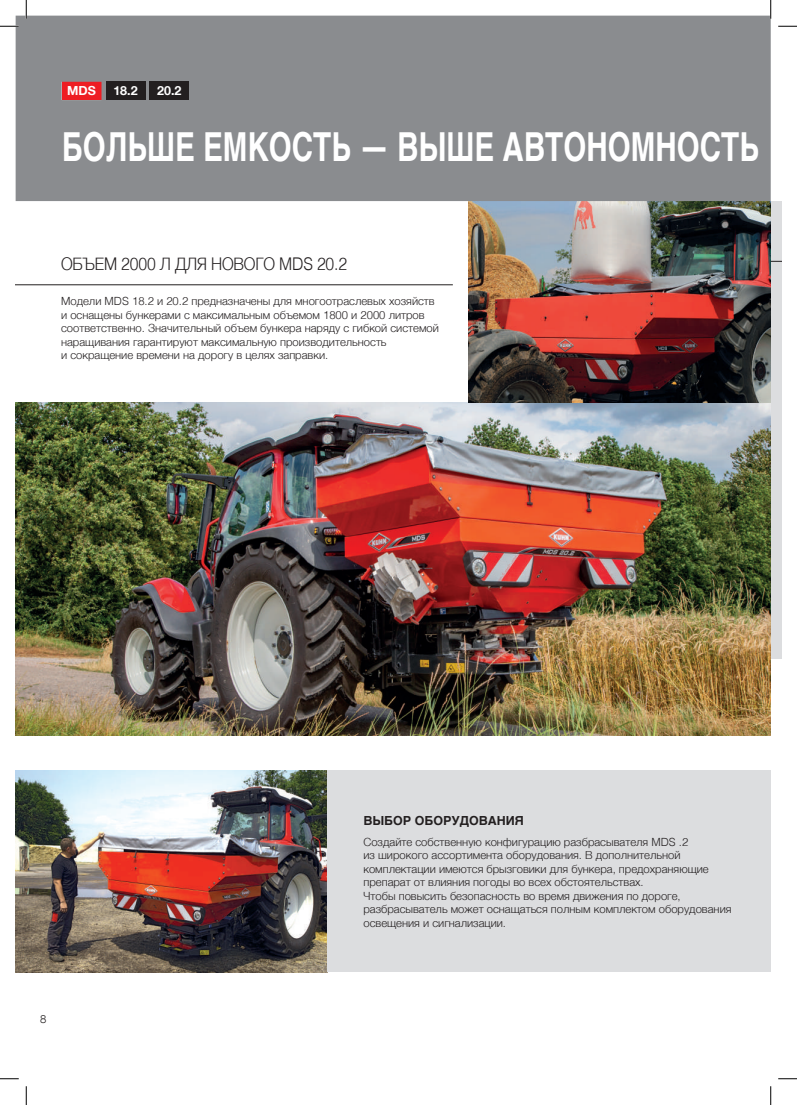
<style>
.page{position:relative;width:797px;height:1105px;background:#fff}
.page>*{position:absolute;margin:0;border:0;box-sizing:border-box;transform-origin:0 0}
.t1{font:700 40px "Helvetica";color:#fff;scale:.74 1}
.t2{font:300 17.5px "Helvetica";letter-spacing:-.01em;color:#231f20;scale:.9 1}
.t3{font:700 12.5px "Helvetica";color:#231f20}
.t4{font:700 12.5px "Helvetica Neue LT Com";color:#fff}
.t5{font:300 11.25px/13.5px "Helvetica";color:#231f20}
.t6{font:300 11.25px "Helvetica Neue LT Com";color:#231f20}
</style>
<div class="page">
<div style="left:770px;top:201px;width:11px;height:458px;background:#dcdddf"></div>
<img style="left:16px;top:403px;width:754px;height:332px">
<img style="left:16px;top:770px;width:311px;height:202px">
<img style="left:468px;top:201px;width:302px;height:202px">
<div style="left:327px;top:770px;width:443px;height:202px;background:#dcdddf"></div>
<div style="left:16px;top:16px;width:754px;height:185px;background:#8a8c8f"></div>
<div style="left:106px;top:82px;width:39px;height:18px;background:#231f20"></div>
<div style="left:149px;top:82px;width:40px;height:18px;background:#231f20"></div>
<hr style="left:16px;top:284px;width:437px;height:1px;background:#231f20">
<svg style="left:0;top:25px;width:19px;height:2px"></svg>
<svg style="left:778px;top:25px;width:19px;height:2px"></svg>
<svg style="left:0;top:1078px;width:19px;height:1px"></svg>
<svg style="left:778px;top:1078px;width:19px;height:1px"></svg>
<svg style="left:25px;top:0;width:2px;height:19px"></svg>
<svg style="left:25px;top:1086px;width:2px;height:19px"></svg>
<svg style="left:770px;top:0;width:1px;height:19px"></svg>
<svg style="left:770px;top:1086px;width:1px;height:19px"></svg>
<p class="t4" style="left:67px;top:83px;width:30px">MDS</p>
<p class="t4" style="left:113px;top:83px;width:26px">18.2</p>
<p class="t4" style="left:157px;top:83px;width:26px">20.2</p>
<h1 class="t1" style="left:62px;top:115px;width:944px">БОЛЬШЕ ЕМКОСТЬ — ВЫШЕ АВТОНОМНОСТЬ</h1>
<h2 class="t2" style="left:61px;top:249px;width:319px">ОБЪЕМ 2000 Л ДЛЯ НОВОГО MDS 20.2</h2>
<p class="t5" style="left:61px;top:294px;width:379px">Модели MDS 18.2 и 20.2 предназначены для многоотраслевых хозяйств и оснащены бункерами с максимальным объемом 1800 и 2000 литров соответственно. Значительный объем бункера наряду с гибкой системой наращивания гарантируют максимальную производительность<br>и сокращение времени на дорогу в целях заправки.</p>
<p class="t6" style="left:40px;top:1012px;width:8px">8</p>
<p class="t3" style="left:363px;top:810px;width:162px">ВЫБОР ОБОРУДОВАНИЯ</p>
<p class="t5" style="left:363px;top:834px;width:369px">Создайте собственную конфигурацию разбрасывателя MDS .2<br>из широкого ассортимента оборудования. В дополнительной комплектации имеются брызговики для бункера, предохраняющие препарат от влияния погоды во всех обстоятельствах.<br>Чтобы повысить безопасность во время движения по дороге, разбрасыватель может оснащаться полным комплектом оборудования освещения и сигнализации.</p>
</div>
